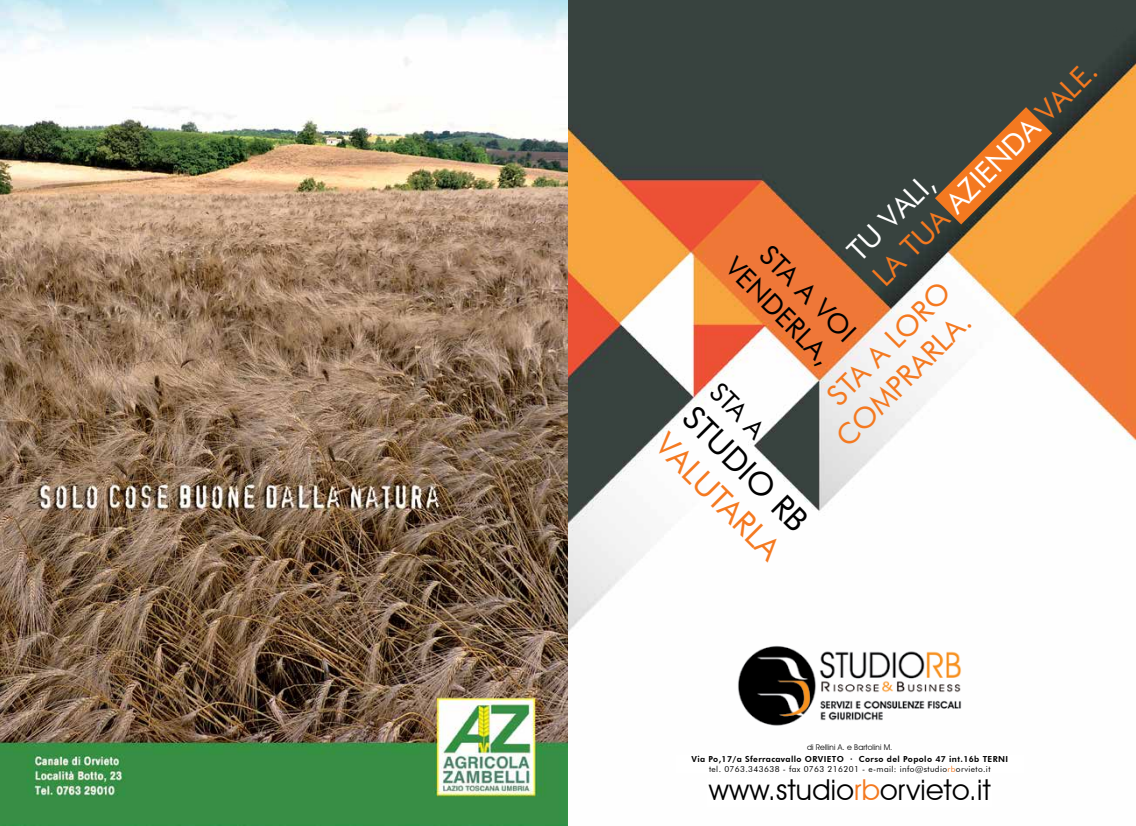
<style>
.page{position:relative;width:1136px;height:826px;background:#fff}
.page>*{position:absolute;margin:0;border:0;box-sizing:border-box;transform-origin:0 0}
.t1{font:32.38px "Futura BT";color:#f47920}
.t2{font:32.38px "Futura BT";color:#000}
.t3{font:29.31px/35.2px "Futura BT";color:#fff}
.t4{font:29.31px/35.2px "Futura BT";color:#f47920;text-align:right}
.t5{font:28.88px "Avant Garde IT Cby BT";letter-spacing:.01em;color:#000}
.t6{font:27.39px/32.9px "Futura BT";color:#000;text-align:center}
.t7{font:26.25px "Futura BT";color:#000}
.t8{font:800 8.31px/10px "Futura BT";letter-spacing:.045em;color:#000;text-align:center}
.t9{font:7.88px "Avant Garde IT Cby BT";letter-spacing:.01em;color:#000}
.s1{color:#f47920}
.s2{font-weight:400}
.s3{font-weight:400;color:#f47920}
</style>
<div class="page">
<img style="left:0;top:0;width:1136px;height:826px">
<img style="left:731px;top:634px;width:238px;height:103px">
<div style="left:676px;top:756px;width:347px;height:16px;background:#fff"></div>
<div style="left:807px;top:744px;width:86px;height:8px;background:#fff"></div>
<div style="left:708px;top:778px;width:284px;height:28px;background:#fff"></div>
<svg style="left:935px;top:107px;width:117px;height:117px;background:#9f6832"></svg>
<h2 class="t3" style="left:840px;top:243px;width:305px;rotate:-45deg">TU VALI,<br><span class="s1">LA TUA</span> AZIENDA <span class="s1">VALE.</span></h2>
<h3 class="t6" style="left:765px;top:227px;width:140px;rotate:45deg">STA A VOI<br>VENDERLA,</h3>
<h1 class="t2" style="left:702px;top:398px;width:163px;rotate:45deg">STUDIO RB</h1>
<h2 class="t4" style="left:803px;top:404px;width:185px;rotate:-45deg">STA A LORO<br>COMPRARLA.</h2>
<h3 class="t7" style="left:726px;top:376px;width:67px;rotate:45deg">STA A</h3>
<h1 class="t1" style="left:675px;top:425px;width:164px;rotate:45deg">VALUTARLA</h1>
<p class="t9" style="left:807px;top:742px;width:87px">di Rellini A. e Bartolini M.</p>
<h3 class="t5" style="left:709px;top:772px;width:283px">www.studio<span class="s1">rb</span>orvieto.it</h3>
<p class="t8" style="left:691px;top:754px;width:318px">Via Po,17/a Sferracavallo ORVIETO · Corso del Popolo 47 int.16b TERNI <span class="s2">tel. 0763.343638 - fax 0763 216201 - e-mail: info@studio</span><span class="s3">rb</span><span class="s2">orvieto.it</span></p>
</div>
